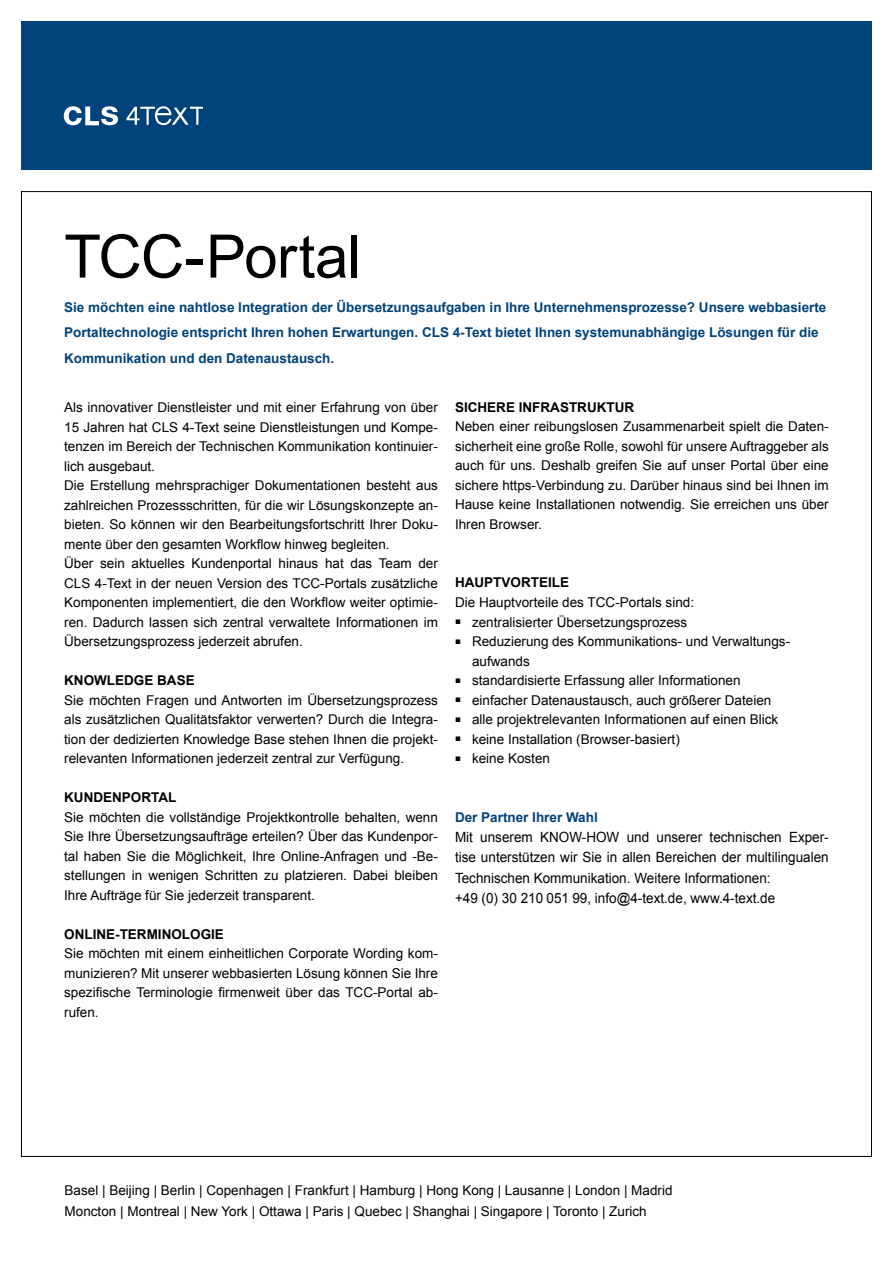
<style>
.page{position:relative;width:893px;height:1263px;background:#fff}
.page>*{position:absolute;margin:0;border:0;box-sizing:border-box;transform-origin:0 0}
.t1{font:60px "Arial";letter-spacing:-.015em;color:#000}
.t2{font:14.1px/20.4px "Arial";color:#000;scale:.96 1}
.t3{font:13.5px/19.5px "Arial";color:#000;text-align:justify}
.t4{font:700 13.5px/25.5px "Arial";color:#00427a}
.t5{font:700 13.5px "Arial";color:#000}
</style>
<div class="page">
<div style="left:21px;top:21px;width:851px;height:149px;background:#00427a"></div>
<svg style="left:64px;top:106px;width:54px;height:19px"></svg>
<svg style="left:126px;top:106px;width:76px;height:19px"></svg>
<h1 class="t1" style="left:64px;top:217px;width:298px">TCC-Portal</h1>
<p class="t4" style="left:64px;top:294px;width:764px">Sie möchten eine nahtlose Integration der Übersetzungsaufgaben in Ihre Unternehmensprozesse? Unsere webbasierte<br>Portaltechnologie entspricht Ihren hohen Erwartungen. CLS 4-Text bietet Ihnen systemunabhängige Lösungen für die<br>Kommunikation und den Datenaustausch.</p>
<p class="t3" style="left:64px;top:398px;width:375px;text-align:left">Als innovativer Dienstleister und mit einer Erfahrung von über 15 Jahren hat CLS 4-Text seine Dienstleistungen und Kompe&shy;tenzen im Bereich der Technischen Kommunikation kontinuier&shy;lich ausgebaut.<br>Die Erstellung mehrsprachiger Dokumentationen besteht aus zahlreichen Prozessschritten, für die wir Lösungskonzepte an&shy;bieten. So können wir den Bearbeitungsfortschritt Ihrer Doku&shy;mente über den gesamten Workflow hinweg begleiten.<br>Über sein aktuelles Kundenportal hinaus hat das Team der CLS 4-Text in der neuen Version des TCC-Portals zusätzliche Komponenten implementiert, die den Workflow weiter optimie&shy;ren. Dadurch lassen sich zentral verwaltete Informationen im Übersetzungsprozess jederzeit abrufen.</p>
<p class="t5" style="left:64px;top:671px;width:132px">KNOWLEDGE BASE</p>
<p class="t3" style="left:64px;top:690px;width:375px">Sie möchten Fragen und Antworten im Übersetzungsprozess als zusätzlichen Qualitätsfaktor verwerten? Durch die Integra&shy;tion der dedizierten Knowledge Base stehen Ihnen die projekt&shy;relevanten Informationen jederzeit zentral zur Verfügung.</p>
<p class="t5" style="left:64px;top:788px;width:114px">KUNDENPORTAL</p>
<p class="t3" style="left:64px;top:807px;width:375px">Sie möchten die vollständige Projektkontrolle behalten, wenn Sie Ihre Übersetzungsaufträge erteilen? Über das Kundenpor&shy;tal haben Sie die Möglichkeit, Ihre Online-Anfragen und -Be&shy;stellungen in wenigen Schritten zu platzieren. Dabei bleiben Ihre Aufträge für Sie jederzeit transparent.</p>
<p class="t5" style="left:64px;top:925px;width:161px">ONLINE-TERMINOLOGIE</p>
<p class="t3" style="left:64px;top:944px;width:375px">Sie möchten mit einem einheitlichen Corporate Wording kom&shy;munizieren? Mit unserer webbasierten Lösung können Sie Ihre spezifische Terminologie firmenweit über das TCC-Portal ab&shy;rufen.</p>
<p class="t5" style="left:455px;top:398px;width:181px">SICHERE INFRASTRUKTUR</p>
<p class="t3" style="left:455px;top:417px;width:375px">Neben einer reibungslosen Zusammenarbeit spielt die Daten&shy;sicherheit eine große Rolle, sowohl für unsere Auftraggeber als auch für uns. Deshalb greifen Sie auf unser Portal über eine sichere https-Verbindung zu. Darüber hinaus sind bei Ihnen im Hause keine Installationen notwendig. Sie erreichen uns über Ihren Browser.</p>
<p class="t5" style="left:455px;top:574px;width:116px">HAUPTVORTEILE</p>
<p class="t3" style="left:455px;top:593px;width:241px">Die Hauptvorteile des TCC-Portals sind:</p>
<p class="t3" style="left:455px;top:612px;width:234px"><sup>■</sup> zentralisierter Übersetzungsprozess</p>
<p class="t3" style="left:472px;top:632px;width:319px;text-indent:-17px"><sup>■</sup> Reduzierung des Kommunikations- und Verwaltungs&shy;aufwands</p>
<p class="t3" style="left:455px;top:671px;width:287px"><sup>■</sup> standardisierte Erfassung aller Informationen</p>
<p class="t3" style="left:455px;top:690px;width:318px"><sup>■</sup> einfacher Datenaustausch, auch größerer Dateien</p>
<p class="t3" style="left:455px;top:710px;width:325px"><sup>■</sup> alle projektrelevanten Informationen auf einen Blick</p>
<p class="t3" style="left:455px;top:729px;width:226px"><sup>■</sup> keine Installation (Browser-basiert)</p>
<p class="t3" style="left:455px;top:749px;width:97px"><sup>■</sup> keine Kosten</p>
<p class="t4" style="left:455px;top:804px;width:144px">Der Partner Ihrer Wahl</p>
<p class="t2" style="left:455px;top:827px;width:391px">Mit unserem KNOW-HOW und unserer technischen Exper&shy;tise unterstützen wir Sie in allen Bereichen der multilingualen Technischen Kommunikation. Weitere Informationen:<br>+49 (0) 30 210 051 99, info@4-text.de, www.4-text.de</p>
<p class="t3" style="left:65px;top:1180px;width:609px;line-height:21px">Basel | Beijing | Berlin | Copenhagen | Frankfurt | Hamburg | Hong Kong | Lausanne | London | Madrid<br>Moncton | Montreal | New York | Ottawa | Paris | Quebec | Shanghai | Singapore | Toronto | Zurich</p>
</div>
